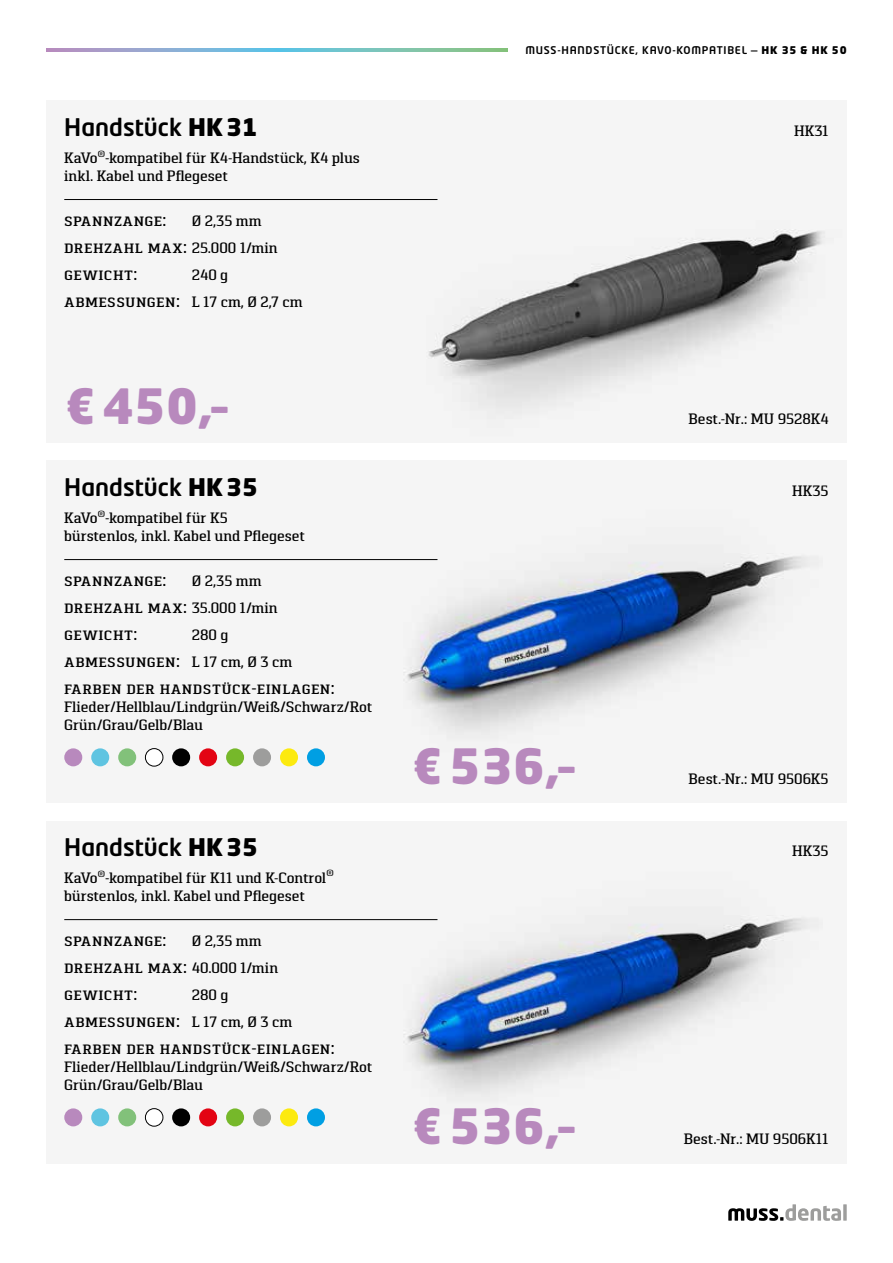
<style>
.page{position:relative;width:893px;height:1263px;background:#fff}
.page>*{position:absolute;margin:0;border:0;box-sizing:border-box;transform-origin:0 0}
.t1{font:900 48px "Neo Tech Std";color:#b889bd}
.t2{font:500 24px "Neo Tech Std";color:#000}
.t3{font:500 18px/27px "Pancetta Serif Pro";letter-spacing:.025em;color:#000}
.t4{font:500 15px/18px "Pancetta Serif Pro";color:#000}
.t5{font:500 10.5px "Neo Tech Std";letter-spacing:.07em;color:#000}
.t6{font:500 9px "Pancetta Serif Pro";color:#000}
.s1{font-weight:900}
.s2{font-size:15px}
</style>
<div class="page">
<div style="left:46px;top:460px;width:801px;height:342px;background:#f5f5f5"></div>
<img style="left:386px;top:556px;width:420px;height:176px">
<hr style="left:64px;top:559px;width:373px;height:1px;background:#000">
<div style="left:64px;top:748px;width:18px;height:18px;background:#b889bd;border-radius:50%"></div>
<div style="left:145px;top:748px;width:18px;height:18px;background:#fff;border-radius:50%"></div>
<div style="left:145px;top:748px;width:18px;height:18px;border:1px solid #000;border-radius:50%"></div>
<div style="left:172px;top:748px;width:18px;height:18px;background:#000;border-radius:50%"></div>
<div style="left:199px;top:748px;width:18px;height:18px;background:#e30413;border-radius:50%"></div>
<div style="left:226px;top:748px;width:18px;height:18px;background:#76b82a;border-radius:50%"></div>
<div style="left:253px;top:748px;width:18px;height:18px;background:#9d9d9c;border-radius:50%"></div>
<div style="left:280px;top:748px;width:18px;height:18px;background:#fcea0f;border-radius:50%"></div>
<div style="left:118px;top:748px;width:18px;height:18px;background:#82c17a;border-radius:50%"></div>
<div style="left:307px;top:748px;width:18px;height:18px;background:#009fe3;border-radius:50%"></div>
<div style="left:91px;top:748px;width:18px;height:18px;background:#5fc4e1;border-radius:50%"></div>
<div style="left:46px;top:100px;width:801px;height:342px;background:#f5f5f5"></div>
<img style="left:428px;top:199px;width:396px;height:209px">
<hr style="left:64px;top:199px;width:373px;height:1px;background:#000">
<div style="left:46px;top:822px;width:801px;height:342px;background:#f5f5f5"></div>
<img style="left:386px;top:918px;width:420px;height:176px">
<hr style="left:64px;top:919px;width:373px;height:1px;background:#000">
<div style="left:64px;top:1108px;width:18px;height:18px;background:#b889bd;border-radius:50%"></div>
<div style="left:145px;top:1108px;width:18px;height:18px;background:#fff;border-radius:50%"></div>
<div style="left:145px;top:1108px;width:18px;height:18px;border:1px solid #000;border-radius:50%"></div>
<div style="left:172px;top:1108px;width:18px;height:18px;background:#000;border-radius:50%"></div>
<div style="left:199px;top:1108px;width:18px;height:18px;background:#e30413;border-radius:50%"></div>
<div style="left:226px;top:1108px;width:18px;height:18px;background:#76b82a;border-radius:50%"></div>
<div style="left:253px;top:1108px;width:18px;height:18px;background:#9d9d9c;border-radius:50%"></div>
<div style="left:280px;top:1108px;width:18px;height:18px;background:#fcea0f;border-radius:50%"></div>
<div style="left:118px;top:1108px;width:18px;height:18px;background:#82c17a;border-radius:50%"></div>
<div style="left:307px;top:1108px;width:18px;height:18px;background:#009fe3;border-radius:50%"></div>
<div style="left:91px;top:1108px;width:18px;height:18px;background:#5fc4e1;border-radius:50%"></div>
<svg style="left:728px;top:1204px;width:113px;height:17px"></svg>
<svg style="left:843px;top:1204px;width:4px;height:17px"></svg>
<svg style="left:46px;top:49px;width:461px;height:3px"></svg>
<h2 class="t2" style="left:64px;top:112px;width:195px">Handstück <span class="s1">HK31</span></h2>
<p class="t4" style="left:64px;top:149px;width:297px">KaVo<sup>®</sup>-kompatibel für K4-Handstück, K4 plus inkl. Kabel und Pflegeset</p>
<p class="t3" style="left:64px;top:207px;width:104px">spannzange:</p>
<p class="t4" style="left:192px;top:212px;width:71px">Ø 2,35 mm</p>
<p class="t3" style="left:64px;top:234px;width:215px">drehzahl max: <span class="s2">25.000 1/min </span>gewicht:</p>
<p class="t4" style="left:192px;top:266px;width:38px">240 g</p>
<p class="t3" style="left:64px;top:288px;width:240px">abmessungen: <span class="s2">L 17 cm, Ø 2,7 cm</span></p>
<h1 class="t1" style="left:64px;top:375px;width:164px">€450,–</h1>
<h2 class="t2" style="left:64px;top:472px;width:195px">Handstück <span class="s1">HK35</span></h2>
<p class="t4" style="left:64px;top:509px;width:242px">KaVo<sup>®</sup>-kompatibel für K5 bürstenlos, inkl. Kabel und Pflegeset</p>
<p class="t3" style="left:64px;top:567px;width:104px">spannzange:</p>
<p class="t4" style="left:192px;top:572px;width:71px">Ø 2,35 mm</p>
<p class="t3" style="left:64px;top:594px;width:215px">drehzahl max: <span class="s2">35.000 1/min </span>gewicht:</p>
<p class="t4" style="left:192px;top:626px;width:38px">280 g</p>
<p class="t3" style="left:64px;top:648px;width:272px">abmessungen: <span class="s2">L 17 cm, Ø 3 cm </span>farben der handstück-einlagen:</p>
<p class="t4" style="left:64px;top:698px;width:310px">Flieder/Hellblau/Lindgrün/Weiß/Schwarz/Rot<br>Grün/Grau/Gelb/Blau</p>
<h2 class="t2" style="left:64px;top:832px;width:195px">Handstück <span class="s1">HK35</span></h2>
<p class="t4" style="left:64px;top:869px;width:264px">KaVo<sup>®</sup>-kompatibel für K11 und K-Control</p>
<p class="t6" style="left:326px;top:868px;width:9px">®</p>
<p class="t4" style="left:64px;top:887px;width:242px">bürstenlos, inkl. Kabel und Pflegeset</p>
<p class="t3" style="left:64px;top:927px;width:104px">spannzange:</p>
<p class="t4" style="left:192px;top:932px;width:71px">Ø 2,35 mm</p>
<p class="t3" style="left:64px;top:954px;width:215px">drehzahl max: <span class="s2">40.000 1/min </span>gewicht:</p>
<p class="t4" style="left:192px;top:986px;width:38px">280 g</p>
<p class="t3" style="left:64px;top:1008px;width:272px">abmessungen: <span class="s2">L 17 cm, Ø 3 cm </span>farben der handstück-einlagen:</p>
<p class="t4" style="left:64px;top:1058px;width:310px">Flieder/Hellblau/Lindgrün/Weiß/Schwarz/Rot<br>Grün/Grau/Gelb/Blau</p>
<p class="t5" style="left:525px;top:44px;width:323px">MUSS-HANDSTÜCKE, KAVO-KOMPATIBEL — <span class="s1">HK 35 &amp; HK 50</span></p>
<p class="t4" style="left:794px;top:122px;width:36px">HK31</p>
<p class="t4" style="left:688px;top:410px;width:142px">Best.-Nr.: MU 9528K4</p>
<h1 class="t1" style="left:411px;top:735px;width:164px">€536,–</h1>
<h1 class="t1" style="left:411px;top:1095px;width:164px">€536,–</h1>
<p class="t4" style="left:792px;top:482px;width:38px">HK35</p>
<p class="t4" style="left:688px;top:770px;width:142px">Best.-Nr.: MU 9506K5</p>
<p class="t4" style="left:792px;top:842px;width:38px">HK35</p>
<p class="t4" style="left:684px;top:1130px;width:146px">Best.-Nr.: MU 9506K11</p>
</div>
